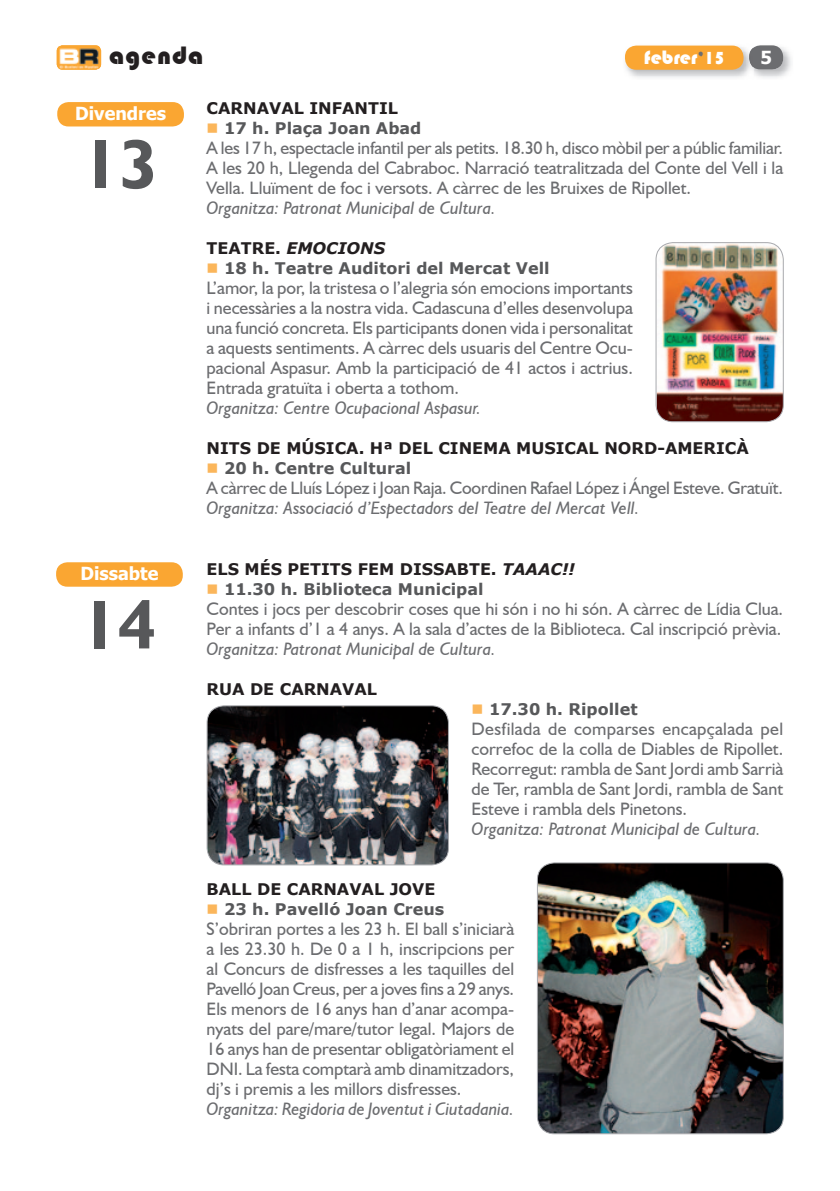
<style>
.page{position:relative;width:840px;height:1191px;background:#fff}
.page>*{position:absolute;margin:0;border:0;box-sizing:border-box;transform-origin:0 0}
.t1{font:700 70px "Humanist 521 BT";color:#57585a}
.t2{font:26px "Bauhaus 93";letter-spacing:.04em;color:#231f20}
.t3{font:20px "Bauhaus 93";color:#fff}
.t4{font:18px/20px "Humanist 521 BT";color:#6c6d70;text-align:justify}
.t5{font:italic 18px "Humanist 521 BT";color:#6c6d70}
.t6{font:700 18px "Tahoma";color:#fff}
.t7{font:700 16px "Verdana";color:#57585a}
.t8{font:700 16px "Verdana";color:#231f20}
.t9{font:italic 700 16px "Verdana";color:#231f20}
.s1{font-size:18px;color:#6c6d70}
.s2{font-size:18px}
.s3{color:#fbb65b}
.s4{font-style:normal}
.s5{font-style:italic}
</style>
<div class="page">
<img style="left:57px;top:45px;width:44px;height:25px">
<img style="left:753px;top:45px;width:38px;height:33px">
<div style="left:748px;top:45px;width:34px;height:25px;background:#6c6d70;border-radius:11px"></div>
<img style="left:625px;top:45px;width:121px;height:33px">
<img style="left:746px;top:47px;width:7px;height:27px">
<img style="left:748px;top:48px;width:5px;height:19px">
<div style="left:624px;top:46px;width:119px;height:24px;background:#faa632;border-radius:11px"></div>
<div style="left:57px;top:102px;width:127px;height:24px;background:#faa632;border-radius:11px"></div>
<div style="left:56px;top:562px;width:127px;height:24px;background:#faa632;border-radius:11px"></div>
<img style="left:655px;top:242px;width:128px;height:180px">
<img style="left:206px;top:705px;width:242px;height:160px">
<img style="left:537px;top:862px;width:246px;height:272px">
<h2 class="t2" style="left:109px;top:40px;width:96px">agenda</h2>
<p class="t3" style="left:643px;top:46px;width:82px">febrer<span class="s1">’</span><span class="s2">15</span></p>
<p class="t6" style="left:760px;top:45px;width:13px">5</p>
<p class="t8" style="left:206px;top:97px;width:193px">CARNAVAL INFANTIL</p>
<p class="t7" style="left:206px;top:117px;width:216px"><span class="s3">■</span> 17 h. Plaça Joan Abad</p>
<p class="t4" style="left:206px;top:138px;width:578px">A les 17 h, espectacle infantil per als petits. 18.30 h, disco mòbil per a públic familiar.<br>A les 20 h, Llegenda del Cabraboc. Narració teatralitzada del Conte del Vell i la Vella. Lluïment de foc i versots. A càrrec de les Bruixes de Ripollet.</p>
<p class="t5" style="left:206px;top:197px;width:290px">Organitza: Patronat Municipal de Cultura.</p>
<p class="t9" style="left:206px;top:237px;width:180px"><span class="s4">TEATRE.</span> EMOCIONS</p>
<p class="t7" style="left:206px;top:257px;width:344px"><span class="s3">■</span> 18 h. Teatre Auditori del Mercat Vell</p>
<p class="t4" style="left:206px;top:278px;width:427px">L’amor, la por, la tristesa o l’alegria són emocions importants i necessàries a la nostra vida. Cadascuna d’elles desenvolupa una funció concreta. Els participants donen vida i personalitat a aquests sentiments. A càrrec dels usuaris del Centre Ocu&shy;pacional Aspasur. Amb la participació de 41 actos i actrius.<br>Entrada gratuïta i oberta a tothom.</p>
<p class="t5" style="left:206px;top:397px;width:276px">Organitza: Centre Ocupacional Aspasur.</p>
<p class="t8" style="left:206px;top:437px;width:543px">NITS DE MÚSICA. Hª DEL CINEMA MUSICAL NORD-AMERICÀ</p>
<p class="t7" style="left:206px;top:457px;width:206px"><span class="s3">■</span> 20 h. Centre Cultural</p>
<p class="t4" style="left:206px;top:478px;width:577px">A càrrec de Lluís López i Joan Raja. Coordinen Rafael López i Ángel Esteve. Gratuït.</p>
<p class="t5" style="left:206px;top:497px;width:434px">Organitza: Associació d’Espectadors del Teatre del Mercat Vell.</p>
<p class="t6" style="left:75px;top:101px;width:92px">Divendres</p>
<h1 class="t1" style="left:81px;top:121px;width:78px">13</h1>
<p class="t6" style="left:80px;top:561px;width:79px">Dissabte</p>
<h1 class="t1" style="left:80px;top:581px;width:78px">14</h1>
<p class="t8" style="left:206px;top:557px;width:369px">ELS MÉS PETITS FEM DISSABTE. <span class="s5">TAAAC!!</span></p>
<p class="t7" style="left:206px;top:577px;width:278px"><span class="s3">■</span> 11.30 h. Biblioteca Municipal</p>
<p class="t4" style="left:206px;top:598px;width:577px">Contes i jocs per descobrir coses que hi són i no hi són. A càrrec de Lídia Clua.<br>Per a infants d’1 a 4 anys. A la sala d’actes de la Biblioteca. Cal inscripció prèvia.</p>
<p class="t5" style="left:206px;top:637px;width:290px">Organitza: Patronat Municipal de Cultura.</p>
<p class="t8" style="left:206px;top:677px;width:172px">RUA DE CARNAVAL</p>
<p class="t7" style="left:471px;top:697px;width:167px"><span class="s3">■</span> 17.30 h. Ripollet</p>
<p class="t4" style="left:471px;top:718px;width:313px">Desfilada de comparses encapçalada pel correfoc de la colla de Diables de Ripollet.<br>Recorregut: rambla de Sant Jordi amb Sarrià de Ter, rambla de Sant Jordi, rambla de Sant Esteve i rambla dels Pinetons.</p>
<p class="t5" style="left:471px;top:817px;width:290px">Organitza: Patronat Municipal de Cultura.</p>
<p class="t8" style="left:206px;top:877px;width:230px">BALL DE CARNAVAL JOVE</p>
<p class="t7" style="left:206px;top:897px;width:239px"><span class="s3">■</span> 23 h. Pavelló Joan Creus</p>
<p class="t4" style="left:206px;top:918px;width:309px">S’obriran portes a les 23 h. El ball s’iniciarà a les 23.30 h. De 0 a 1 h, inscripcions per al Concurs de disfresses a les taquilles del Pavelló Joan Creus, per a joves fins a 29 anys.<br>Els menors de 16 anys han d’anar acompa&shy;nyats del pare/mare/tutor legal. Majors de 16 anys han de presentar obligatòriament el DNI. La festa comptarà amb dinamitzadors, dj’s i premis a les millors disfresses.</p>
<p class="t5" style="left:206px;top:1097px;width:309px">Organitza: Regidoria de Joventut i Ciutadania.</p>
</div>
